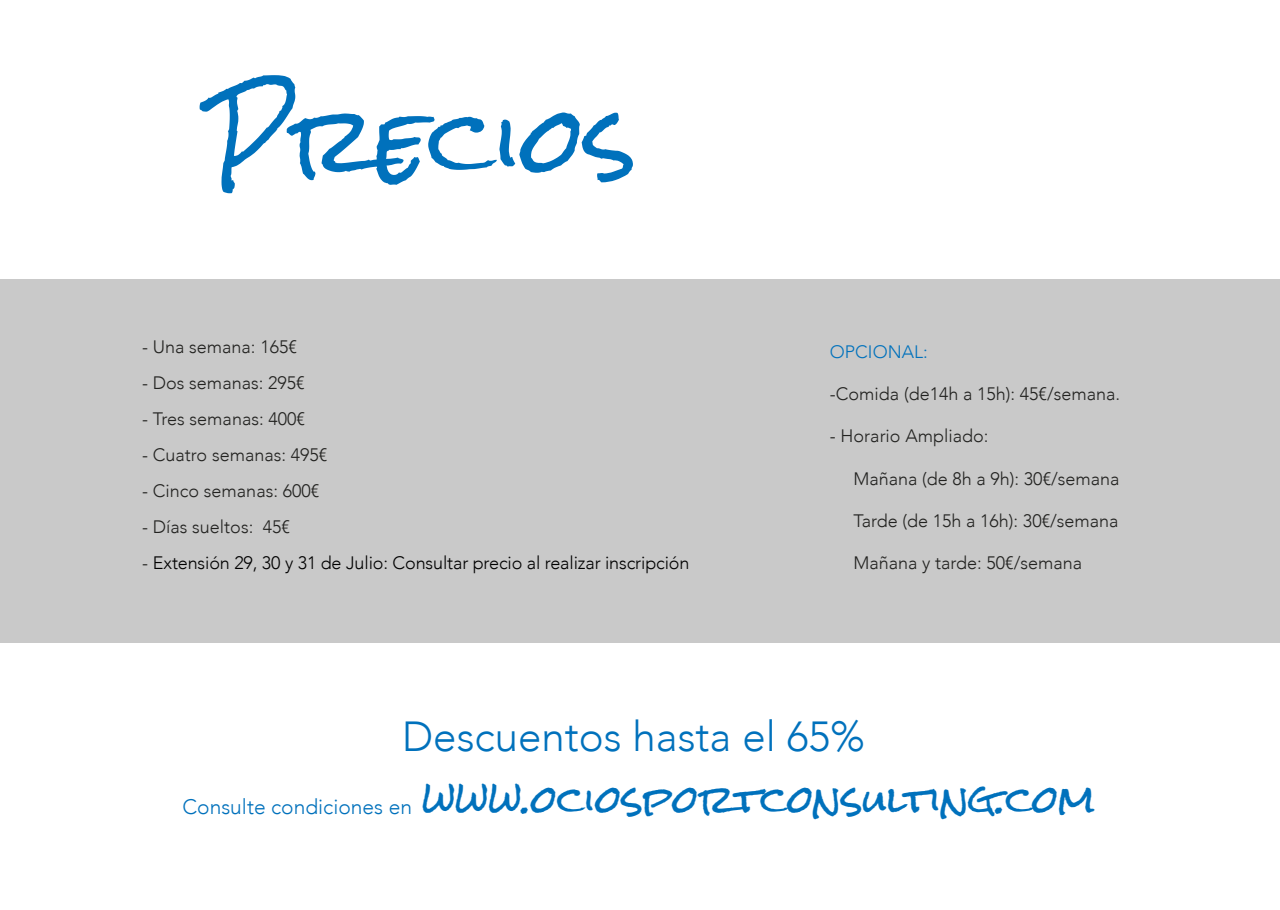
<style>
.page{position:relative;width:1280px;height:910px;background:#fff}
.page>*{position:absolute;margin:0;border:0;box-sizing:border-box;transform-origin:0 0}
.t1{font:89.4px "Rock Salt";color:#0071bc}
.t2{font:300 42px "Avenir";color:#0071bc}
.t3{font:37.5px "Rock Salt";color:#0071bc}
.t4{font:300 18px "Avenir";color:#222220}
.t5{font:300 18px "Avenir";letter-spacing:-.005em;color:#000}
.t6{font:300 18px "Avenir";color:#0071bc}
.s1{color:#222220}
.s2{font-family:"Avenir";font-weight:300;font-size:21px}
</style>
<div class="page">
<div style="left:0;top:279px;width:1280px;height:363px;background:#c9c9c9"></div>
<h1 class="t1" style="left:207px;top:92px;width:432px">Precios</h1>
<p class="t4" style="left:142px;top:336px;width:156px">- Una semana: 165€</p>
<p class="t4" style="left:142px;top:372px;width:164px">- Dos semanas: 295€</p>
<p class="t4" style="left:142px;top:408px;width:164px">- Tres semanas: 400€</p>
<p class="t4" style="left:142px;top:444px;width:187px">- Cuatro semanas: 495€</p>
<p class="t4" style="left:142px;top:480px;width:178px">- Cinco semanas: 600€</p>
<p class="t4" style="left:142px;top:516px;width:149px">- Días sueltos: 45€</p>
<p class="t5" style="left:142px;top:552px;width:549px"><span class="s1">-</span> Extensión 29, 30 y 31 de Julio: Consultar precio al realizar inscripción</p>
<p class="t6" style="left:830px;top:341px;width:99px">OPCIONAL:</p>
<p class="t4" style="left:830px;top:383px;width:292px">-Comida (de14h a 15h): 45€/semana.</p>
<p class="t4" style="left:830px;top:426px;width:160px">- Horario Ampliado:</p>
<p class="t4" style="left:853px;top:468px;width:268px">Mañana (de 8h a 9h): 30€/semana</p>
<p class="t4" style="left:853px;top:510px;width:267px">Tarde (de 15h a 16h): 30€/semana</p>
<p class="t4" style="left:853px;top:552px;width:230px">Mañana y tarde: 50€/semana</p>
<h2 class="t2" style="left:402px;top:712px;width:464px">Descuentos hasta el 65%</h2>
<h3 class="t3" style="left:182px;top:780px;width:914px"><span class="s2">Consulte condiciones en</span> www.ociosportconsulting.com</h3>
</div>
